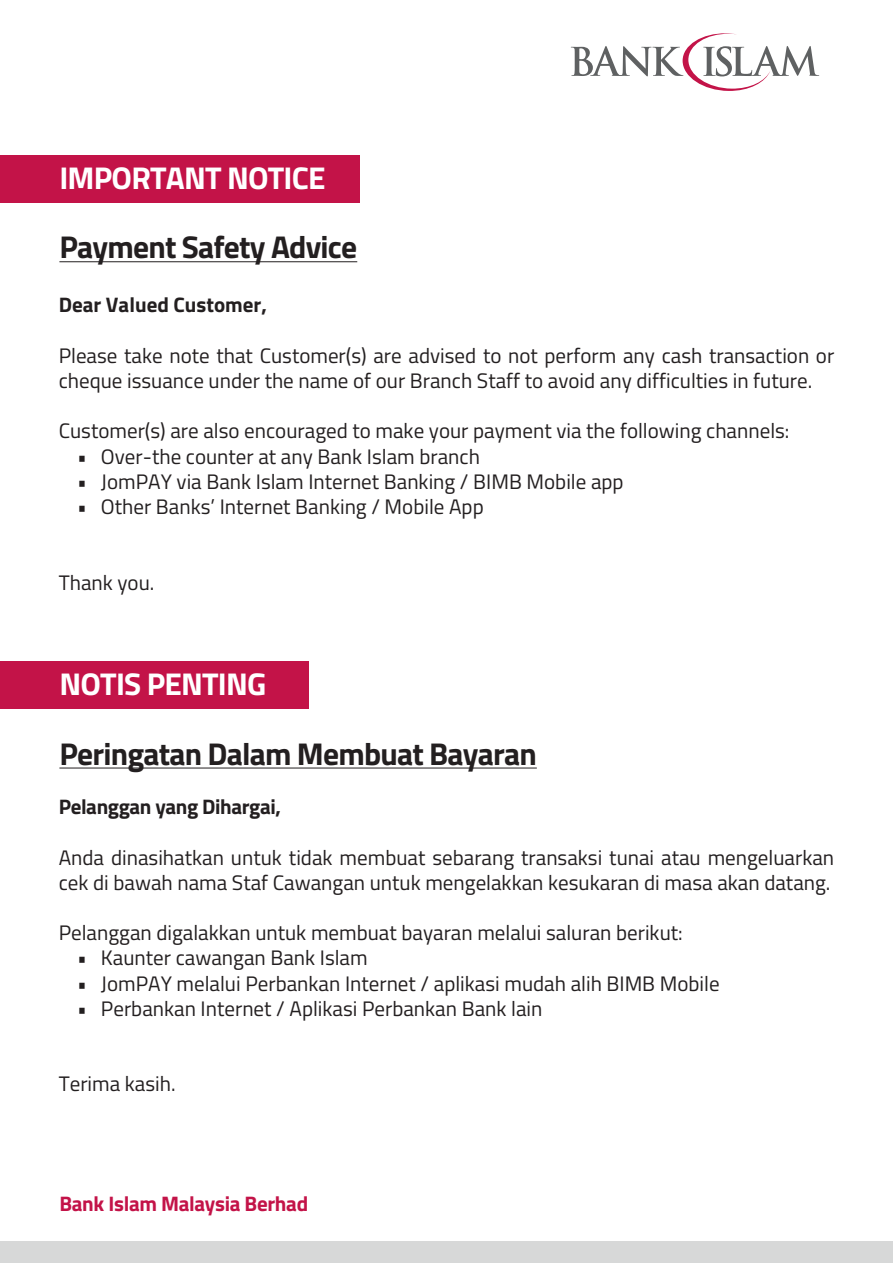
<style>
.page{position:relative;width:893px;height:1263px;background:#fff}
.page>*{position:absolute;margin:0;border:0;box-sizing:border-box;transform-origin:0 0}
.t1{font:700 31.5px "Titillium";letter-spacing:-.025em;color:#231f20}
.t2{font:700 31.5px "Titillium";letter-spacing:-.025em;color:#fff}
.t3{font:21px/25.2px "Titillium";color:#231f20}
.t4{font:700 21px "Titillium";letter-spacing:-.015em;color:#c31348}
.t5{font:700 21px "Titillium";letter-spacing:-.02em;color:#231f20}
.t6{font:700 21px "Titillium";color:#231f20}
</style>
<div class="page">
<div style="left:0;top:155px;width:359px;height:47px;background:#c31348"></div>
<hr style="left:59px;top:261px;width:298px;height:1px;background:#231f20">
<div style="left:0;top:661px;width:309px;height:48px;background:#c31348"></div>
<hr style="left:59px;top:767px;width:478px;height:1px;background:#231f20">
<svg style="left:571px;top:33px;width:248px;height:58px"></svg>
<div style="left:0;top:1241px;width:893px;height:22px;background:#d7d8d8"></div>
<h1 class="t2" style="left:59px;top:154px;width:268px">IMPORTANT NOTICE</h1>
<h1 class="t1" style="left:59px;top:223px;width:299px">Payment Safety Advice</h1>
<p class="t6" style="left:59px;top:289px;width:210px">Dear Valued Customer,</p>
<p class="t3" style="left:59px;top:342px;width:777px">Please take note that Customer(s) are advised to not perform any cash transaction or cheque issuance under the name of our Branch Staff to avoid any difficulties in future.</p>
<p class="t3" style="left:59px;top:417px;width:732px">Customer(s) are also encouraged to make your payment via the following channels:</p>
<p class="t3" style="left:77px;top:443px;width:404px">• Over-the counter at any Bank Islam branch</p>
<p class="t3" style="left:77px;top:468px;width:548px">• JomPAY via Bank Islam Internet Banking / BIMB Mobile app</p>
<p class="t3" style="left:77px;top:493px;width:408px">• Other Banks’ Internet Banking / Mobile App</p>
<p class="t3" style="left:59px;top:569px;width:97px">Thank you.</p>
<h1 class="t2" style="left:59px;top:660px;width:209px">NOTIS PENTING</h1>
<h1 class="t1" style="left:59px;top:729px;width:479px">Peringatan Dalam Membuat Bayaran</h1>
<p class="t5" style="left:59px;top:791px;width:224px">Pelanggan yang Dihargai,</p>
<p class="t3" style="left:59px;top:844px;width:777px">Anda dinasihatkan untuk tidak membuat sebarang transaksi tunai atau mengeluarkan cek di bawah nama Staf Cawangan untuk mengelakkan kesukaran di masa akan datang.</p>
<p class="t3" style="left:59px;top:919px;width:625px">Pelanggan digalakkan untuk membuat bayaran melalui saluran berikut:</p>
<p class="t3" style="left:77px;top:944px;width:292px">• Kaunter cawangan Bank Islam</p>
<p class="t3" style="left:77px;top:970px;width:644px">• JomPAY melalui Perbankan Internet / aplikasi mudah alih BIMB Mobile</p>
<p class="t3" style="left:77px;top:995px;width:467px">• Perbankan Internet / Aplikasi Perbankan Bank lain</p>
<p class="t3" style="left:59px;top:1070px;width:118px">Terima kasih.</p>
<p class="t4" style="left:59px;top:1187px;width:250px">Bank Islam Malaysia Berhad</p>
</div>
